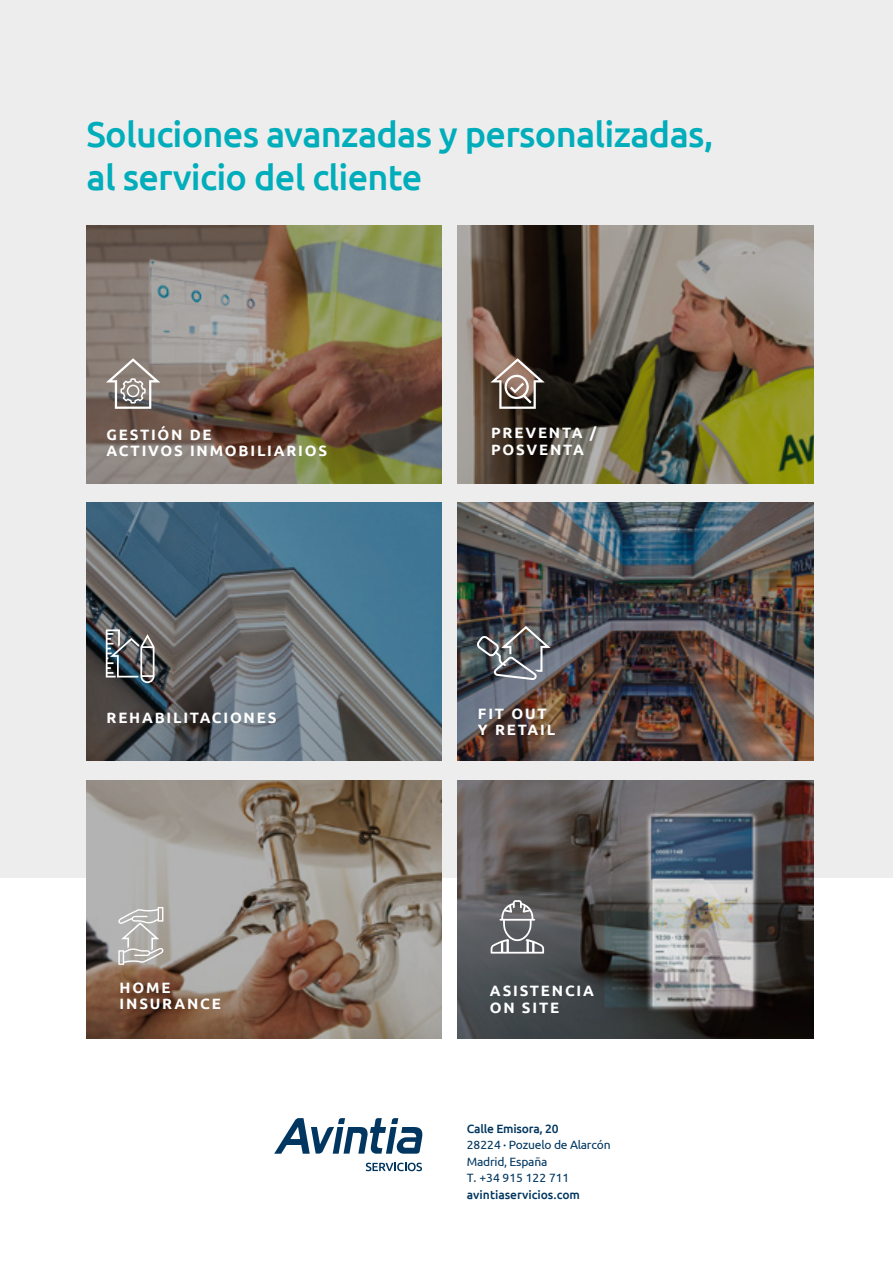
<style>
.page{position:relative;width:893px;height:1263px;background:#fff}
.page>*{position:absolute;margin:0;border:0;box-sizing:border-box;transform-origin:0 0}
.t1{font:500 36px/43.2px "Ubuntu";letter-spacing:-.02em;color:#00adba}
.t2{font:700 15px/16.5px "Ubuntu";letter-spacing:.12em;color:#fff}
.t3{font:12px/16.5px "Ubuntu";letter-spacing:-.02em;color:#00365f}
.t4{font:500 12px "Ubuntu";color:#00365f}
.s1{font-weight:500}
</style>
<div class="page">
<div style="left:0;top:0;width:893px;height:877px;background:#ededed"></div>
<img style="left:457px;top:502px;width:356px;height:259px">
<svg style="left:476px;top:626px;width:75px;height:54px;background:#676a70"></svg>
<img style="left:86px;top:225px;width:356px;height:258px">
<img style="left:457px;top:225px;width:356px;height:258px">
<svg style="left:86px;top:502px;width:356px;height:259px;background:#576c78"></svg>
<img style="left:457px;top:780px;width:356px;height:258px">
<svg style="left:106px;top:358px;width:54px;height:51px;background:#99918c"></svg>
<svg style="left:366px;top:1163px;width:56px;height:8px"></svg>
<svg style="left:274px;top:1118px;width:148px;height:36px"></svg>
<svg style="left:490px;top:358px;width:55px;height:51px;background:#7c6c63"></svg>
<svg style="left:106px;top:629px;width:49px;height:54px;background:#6a6f72"></svg>
<svg style="left:86px;top:780px;width:356px;height:258px;background:#8f8175"></svg>
<svg style="left:118px;top:907px;width:46px;height:58px;background:#bcbab6"></svg>
<svg style="left:491px;top:900px;width:53px;height:53px;background:#7b7c7f"></svg>
<h1 class="t1" style="left:87px;top:111px;width:628px">Soluciones avanzadas y personalizadas, al servicio del cliente</h1>
<p class="t2" style="left:107px;top:426px;width:222px">GESTIÓN DE<br>ACTIVOS INMOBILIARIOS</p>
<p class="t2" style="left:491px;top:424px;width:107px">PREVENTA /<br>POSVENTA</p>
<p class="t2" style="left:107px;top:710px;width:171px">REHABILITACIONES</p>
<p class="t2" style="left:478px;top:705px;width:79px">FIT OUT<br>Y RETAIL</p>
<p class="t2" style="left:120px;top:979px;width:103px">HOME<br>INSURANCE</p>
<p class="t2" style="left:490px;top:982px;width:106px">ASISTENCIA<br>ON SITE</p>
<p class="t3" style="left:467px;top:1120px;width:145px"><span class="s1">Calle Emisora, 20<br></span>28224 <span class="s1">·</span> Pozuelo de Alarcón<br>Madrid, España<br>T. +34 915 122 711</p>
<p class="t4" style="left:467px;top:1187px;width:115px">avintiaservicios.com</p>
</div>
